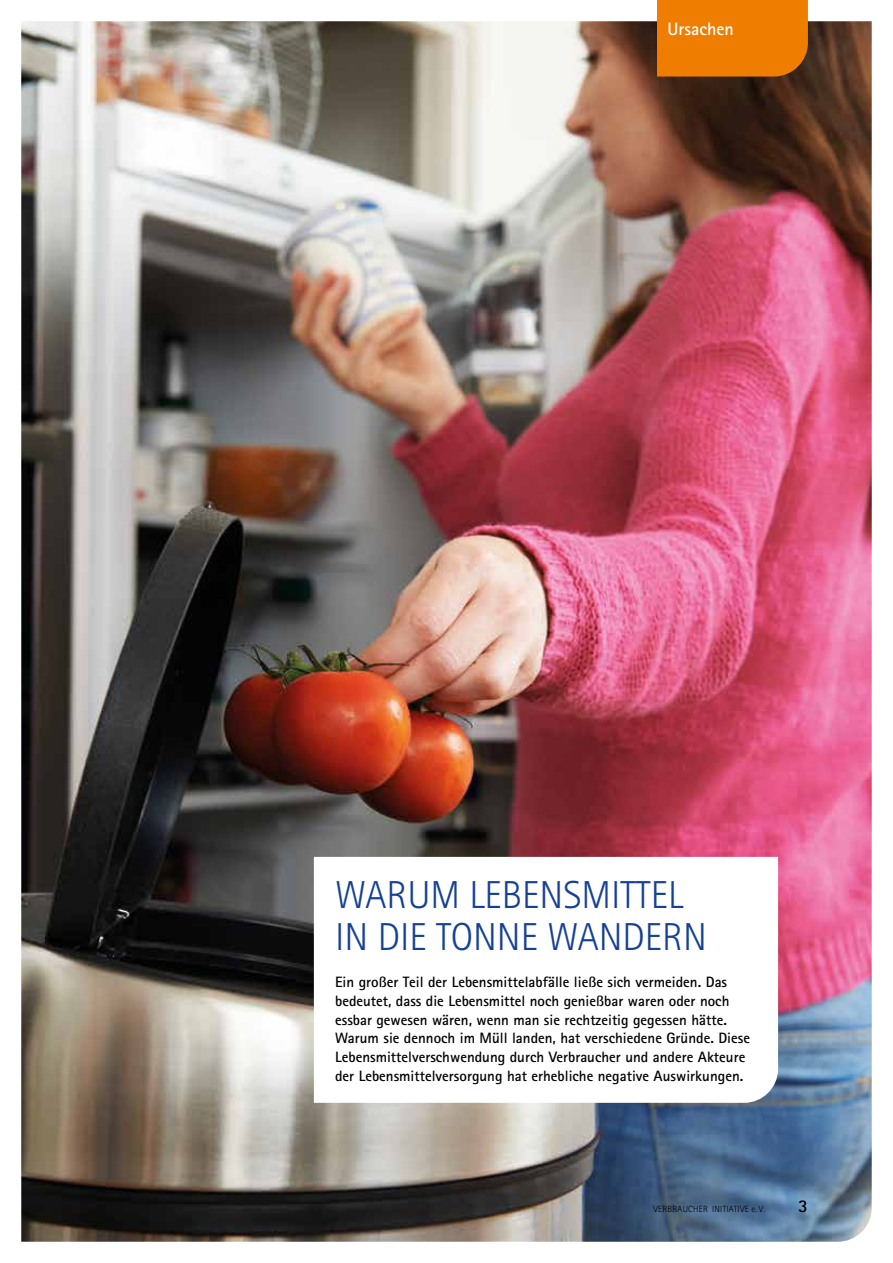
<style>
.page{position:relative;width:893px;height:1263px;background:#fff}
.page>*{position:absolute;margin:0;border:0;box-sizing:border-box;transform-origin:0 0}
.t1{font:300 39px/42px "Rotis Sans Serif";color:#164194}
.t2{font:700 18px "Rotis Sans Serif";color:#fff}
.t3{font:700 18px "Rotis Sans Serif";color:#000}
.t4{font:700 15px/18.8px "Rotis Sans Serif";color:#000}
.t5{font:300 9px "Rotis Sans Serif";letter-spacing:.03em;color:#000}
</style>
<div class="page">
<img style="left:21px;top:21px;width:851px;height:1221px">
<div style="left:657px;top:0;width:151px;height:77px;background:#ef7d00"></div>
<svg style="left:314px;top:857px;width:464px;height:246px"></svg>
<p class="t2" style="left:668px;top:18px;width:68px">Ursachen</p>
<h1 class="t1" style="left:335px;top:874px;width:373px">WARUM LEBENSMITTEL<br>IN DIE TONNE WANDERN</h1>
<p class="t4" style="left:335px;top:972px;width:416px">Ein großer Teil der Lebensmittelabfälle ließe sich vermeiden. Das bedeutet, dass die Lebensmittel noch genießbar waren oder noch essbar gewesen wären, wenn man sie rechtzeitig gegessen hätte.<br>Warum sie dennoch im Müll landen, hat verschiedene Gründe. Diese Lebensmittelverschwendung durch Verbraucher und andere Akteure der Lebensmittelversorgung hat erhebliche negative Auswirkungen.</p>
<p class="t5" style="left:653px;top:1203px;width:114px">VERBRAUCHER INITIATIVE e. V.</p>
<p class="t3" style="left:798px;top:1195px;width:11px">3</p>
</div>
